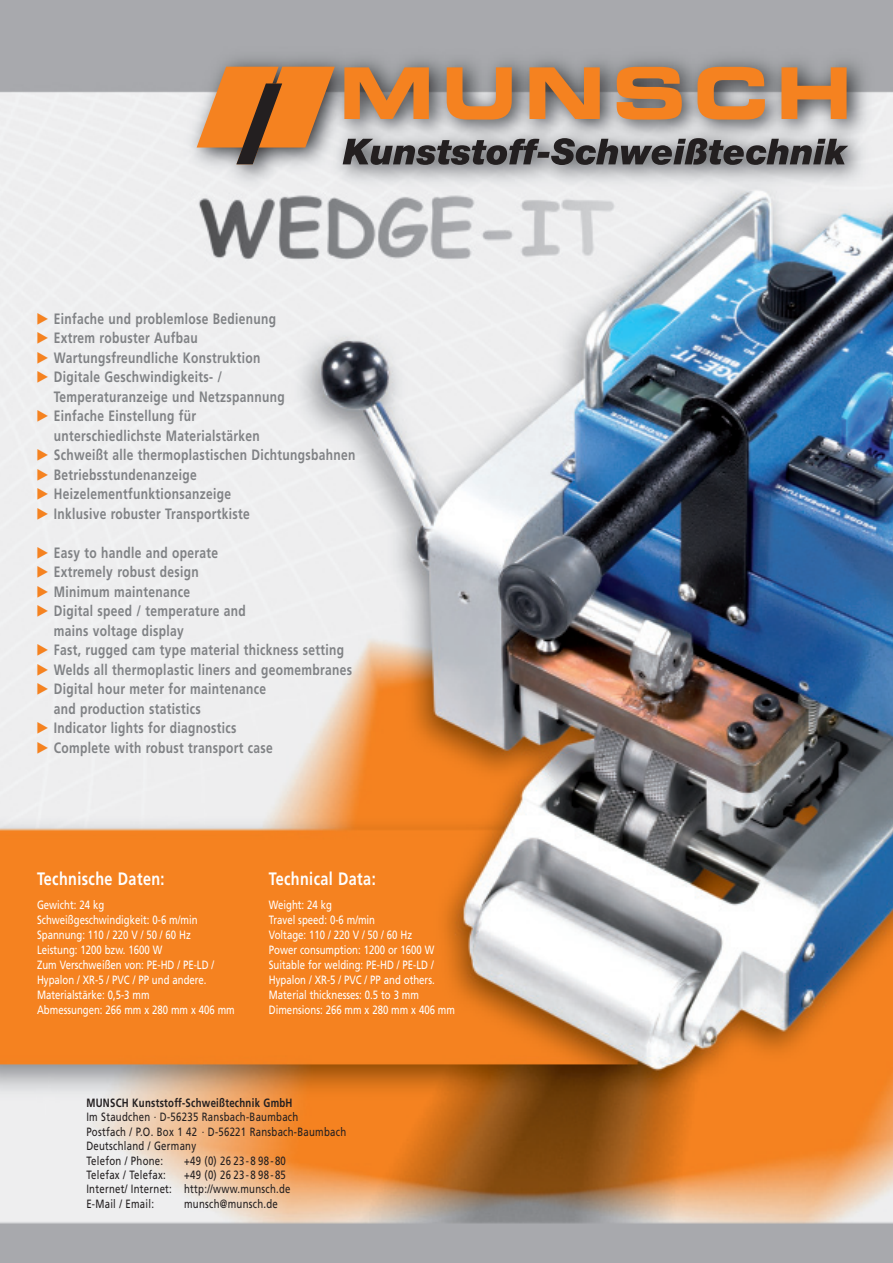
<style>
.page{position:relative;width:893px;height:1263px;background:#fff}
.page>*{position:absolute;margin:0;border:0;box-sizing:border-box;transform-origin:0 0}
.t1{font:700 18px "Frutiger";letter-spacing:.03em;color:#fff;scale:.8 1}
.t2{font:700 15px/19.5px "Frutiger";letter-spacing:.03em;color:#808285;scale:.8 1}
.t3{font:12px/15px "Frutiger";color:#fff;scale:.8 1}
.t4{font:12px/14.4px "Frutiger";letter-spacing:.03em;color:#231f20;scale:.8 1}
.t5{font:700 12px "Frutiger";letter-spacing:.03em;color:#231f20;scale:.8 1}
.s1{font-family:"European Pi Three";font-weight:400;color:#f58220}
</style>
<div class="page">
<img style="left:0;top:0;width:892px;height:1263px">
<svg style="left:344px;top:67px;width:85px;height:52px;background:#d08341"></svg>
<svg style="left:447px;top:67px;width:65px;height:53px;background:#ce8c55"></svg>
<svg style="left:529px;top:67px;width:71px;height:52px;background:#d28543"></svg>
<svg style="left:617px;top:67px;width:65px;height:53px;background:#d17e38"></svg>
<svg style="left:697px;top:67px;width:68px;height:53px;background:#ce884c"></svg>
<svg style="left:781px;top:67px;width:65px;height:52px;background:#cf894f"></svg>
<svg style="left:343px;top:138px;width:505px;height:27px;background:#686769"></svg>
<svg style="left:197px;top:67px;width:138px;height:97px;background:#c98750"></svg>
<p class="t2" style="left:37px;top:310px;width:301px"><span class="s1">-</span> Einfache und problemlose Bedienung</p>
<p class="t2" style="left:37px;top:330px;width:203px"><span class="s1">-</span> Extrem robuster Aufbau</p>
<p class="t2" style="left:37px;top:349px;width:281px"><span class="s1">-</span> Wartungsfreundliche Konstruktion</p>
<p class="t2" style="left:54px;top:369px;width:290px;text-indent:-17px"><span class="s1">-</span> Digitale Geschwindigkeits- /<br>Temperaturanzeige und Netzspannung</p>
<p class="t2" style="left:54px;top:408px;width:259px;text-indent:-17px"><span class="s1">-</span> Einfache Einstellung für unterschiedlichste Materialstärken</p>
<p class="t2" style="left:37px;top:447px;width:400px"><span class="s1">-</span> Schweißt alle thermoplastischen Dichtungsbahnen</p>
<p class="t2" style="left:37px;top:466px;width:202px"><span class="s1">-</span> Betriebsstundenanzeige</p>
<p class="t2" style="left:37px;top:486px;width:245px"><span class="s1">-</span> Heizelementfunktionsanzeige</p>
<p class="t2" style="left:37px;top:505px;width:268px"><span class="s1">-</span> Inklusive robuster Transportkiste</p>
<p class="t2" style="left:37px;top:544px;width:229px"><span class="s1">-</span> Easy to handle and operate</p>
<p class="t2" style="left:37px;top:564px;width:204px"><span class="s1">-</span> Extremely robust design</p>
<p class="t2" style="left:37px;top:583px;width:193px"><span class="s1">-</span> Minimum maintenance</p>
<p class="t2" style="left:54px;top:603px;width:241px;text-indent:-17px"><span class="s1">-</span> Digital speed / temperature and mains voltage display</p>
<p class="t2" style="left:37px;top:642px;width:386px"><span class="s1">-</span> Fast, rugged cam type material thickness setting</p>
<p class="t2" style="left:37px;top:661px;width:396px"><span class="s1">-</span> Welds all thermoplastic liners and geomembranes</p>
<p class="t2" style="left:54px;top:681px;width:267px;text-indent:-17px"><span class="s1">-</span> Digital hour meter for maintenance and production statistics</p>
<p class="t2" style="left:37px;top:720px;width:251px"><span class="s1">-</span> Indicator lights for diagnostics</p>
<p class="t2" style="left:37px;top:739px;width:297px"><span class="s1">-</span> Complete with robust transport case</p>
<p class="t1" style="left:37px;top:871px;width:161px">Technische Daten:</p>
<p class="t3" style="left:37px;top:898px;width:249px">Gewicht: 24 kg<br>Schweißgeschwindigkeit: 0-6 m/min<br>Spannung: 110 / 220 V / 50 / 60 Hz<br>Leistung: 1200 bzw. 1600 W<br>Zum Verschweißen von: PE-HD / PE-LD /<br>Hypalon / XR-5 / PVC / PP und andere.<br>Materialstärke: 0,5-3 mm<br>Abmessungen: 266 mm x 280 mm x 406 mm</p>
<p class="t1" style="left:269px;top:871px;width:135px">Technical Data:</p>
<p class="t3" style="left:269px;top:898px;width:234px">Weight: 24 kg<br>Travel speed: 0-6 m/min<br>Voltage: 110 / 220 V / 50 / 60 Hz<br>Power consumption: 1200 or 1600 W<br>Suitable for welding: PE-HD / PE-LD /<br>Hypalon / XR-5 / PVC / PP and others.<br>Material thicknesses: 0.5 to 3 mm<br>Dimensions: 266 mm x 280 mm x 406 mm</p>
<p class="t5" style="left:86px;top:1098px;width:259px">MUNSCH Kunststoff-Schweißtechnik GmbH</p>
<p class="t4" style="left:86px;top:1111px;width:326px">Im Staudchen · D-56235 Ransbach-Baumbach<br>Postfach / P.O. Box 1 42 · D-56221 Ransbach-Baumbach Deutschland / Germany<br>Telefon / Phone:</p>
<p class="t4" style="left:184px;top:1154px;width:129px">+49 (0) 26 23 - 8 98 - 80</p>
<p class="t4" style="left:86px;top:1169px;width:101px">Telefax / Telefax:</p>
<p class="t4" style="left:86px;top:1169px;width:257px;text-indent:98px">+49 (0) 26 23 - 8 98 - 85<br>Internet/ Internet: http://www.munsch.de<br>E-Mail / Email:</p>
<p class="t4" style="left:184px;top:1197px;width:119px">munsch@munsch.de</p>
</div>
